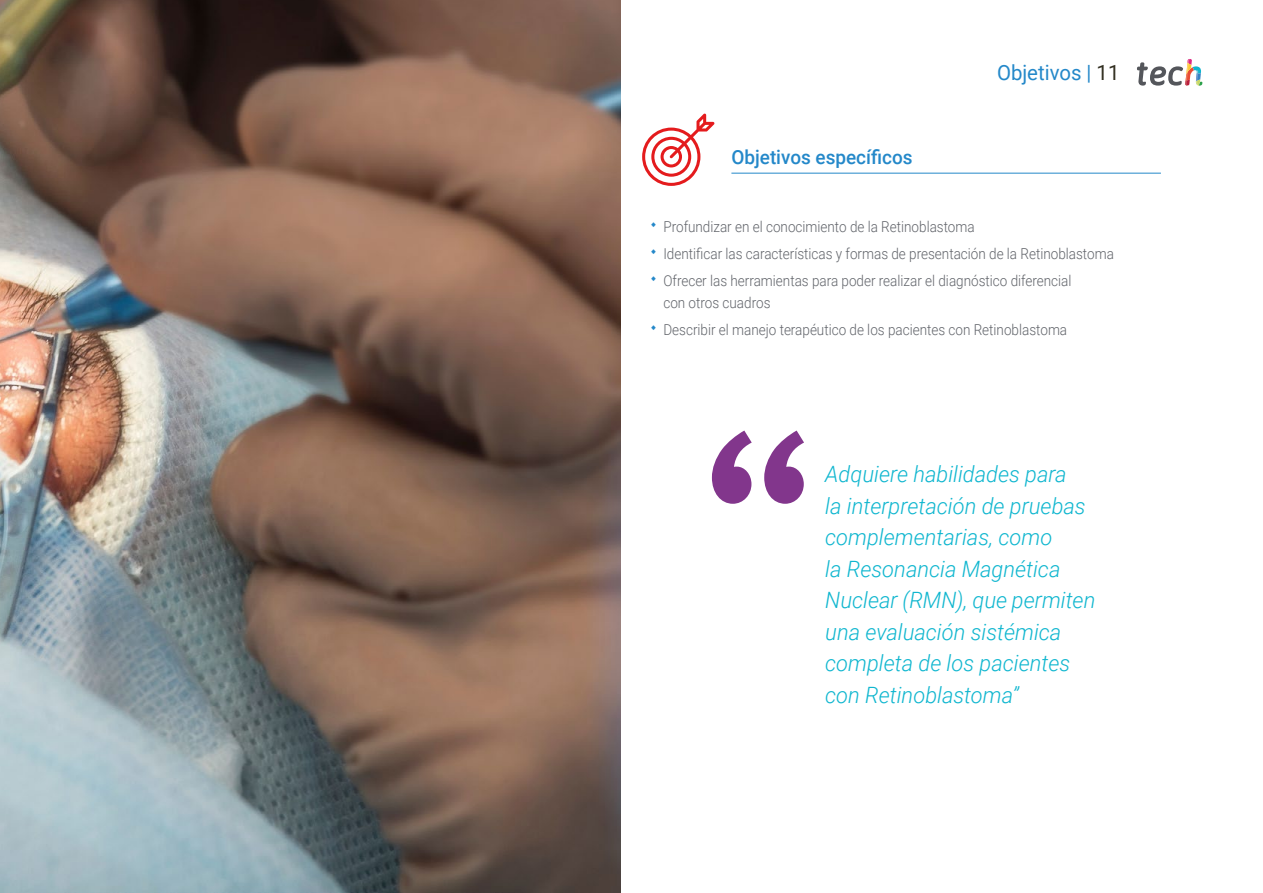
<style>
.page{position:relative;width:1263px;height:893px;background:#fff}
.page>*{position:absolute;margin:0;border:0;box-sizing:border-box;transform-origin:0 0}
.t1{font:italic 300 22.5px/31.5px "Roboto";color:#0fb6cf}
.t2{font:21px "Roboto";color:#2488c9}
.t3{font:500 19.5px "Roboto";color:#2488c9}
.t4{font:300 15px/26.7px "Roboto";color:#61646a;scale:.9 1}
.s1{color:#312e20}
</style>
<div class="page">
<svg style="left:642px;top:113px;width:72px;height:73px"></svg>
<img style="left:0;top:0;width:621px;height:893px">
<svg style="left:1137px;top:59px;width:65px;height:27px"></svg>
<svg style="left:712px;top:431px;width:92px;height:73px"></svg>
<hr style="left:731px;top:173px;width:430px;height:1px;background:#2488c9">
<h3 class="t3" style="left:731px;top:144px;width:183px">Objetivos específicos</h3>
<h2 class="t2" style="left:997px;top:57px;width:124px">Objetivos | <span class="s1">11</span></h2>
<p class="t4" style="left:663px;top:213px;width:502px">Profundizar en el conocimiento de la Retinoblastoma<br>Identificar las características y formas de presentación de la Retinoblastoma<br>Ofrecer las herramientas para poder realizar el diagnóstico diferencial</p>
<p class="t4" style="left:663px;top:289px;width:450px">con otros cuadros<br>Describir el manejo terapéutico de los pacientes con Retinoblastoma</p>
<h1 class="t1" style="left:825px;top:458px;width:272px">Adquiere habilidades para<br>la interpretación de pruebas complementarias, como<br>la Resonancia Magnética<br>Nuclear (RMN), que permiten una evaluación sistémica completa de los pacientes con Retinoblastoma”</h1>
</div>
